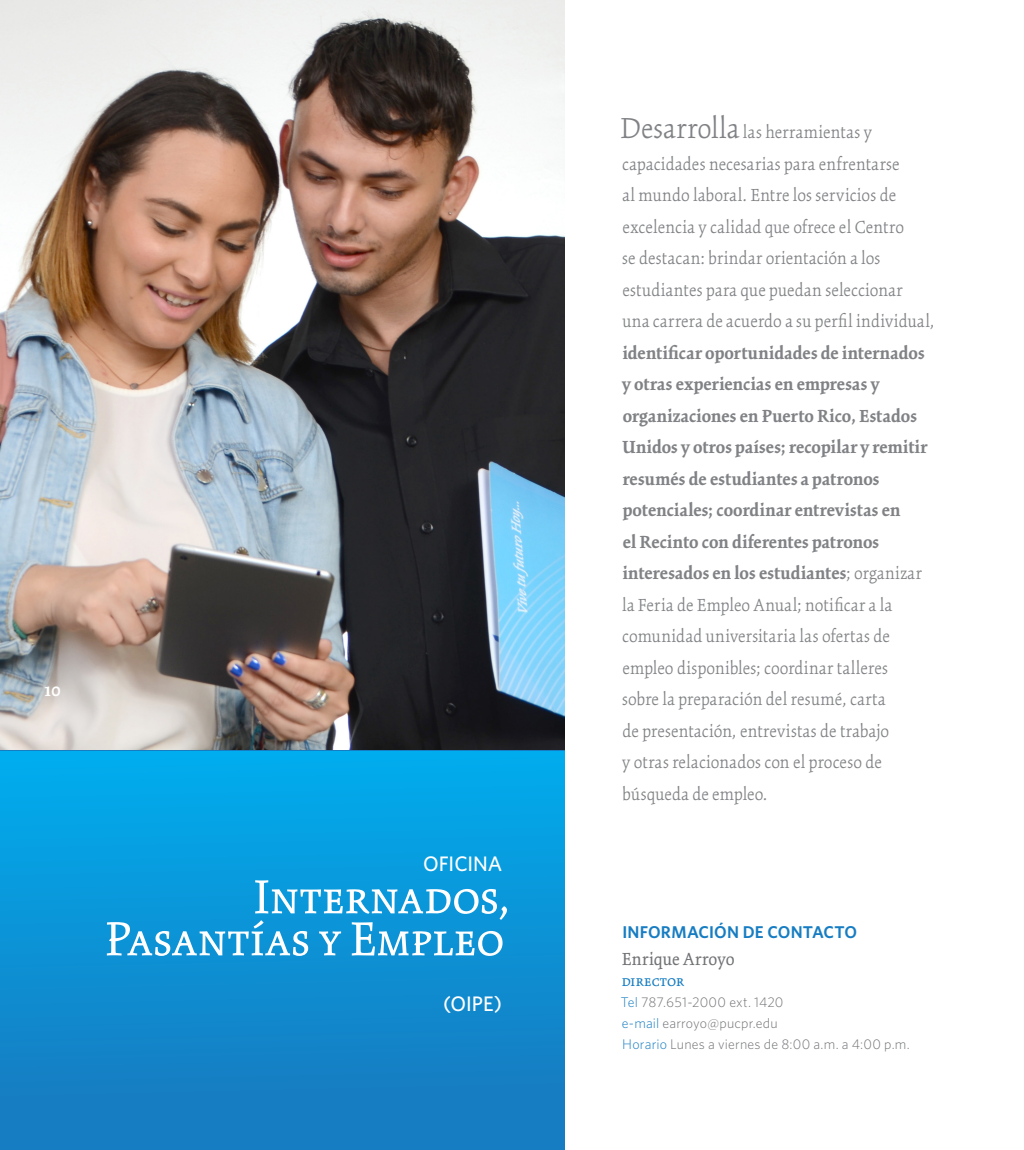
<style>
.page{position:relative;width:1024px;height:1150px;background:#fff}
.page>*{position:absolute;margin:0;border:0;box-sizing:border-box;transform-origin:0 0}
.t1{font:52.5px "Kinesis Pro 3";letter-spacing:.01em;color:#fff}
.t2{font:500 21px "Whitney";color:#fff}
.t3{font:600 21px "Kinesis Pro 3";color:#fff}
.t4{font:300 19.25px/31.5px "Kinesis Pro 3";letter-spacing:.015em;color:#808285}
.t5{font:19.25px "Kinesis Pro 3";color:#717275}
.t6{font:600 17.15px "Whitney";letter-spacing:.01em;color:#177dc2}
.t7{font:17.15px "Kinesis Pro 3";letter-spacing:.015em;color:#177dc2}
.t8{font:300 14px "Whitney";letter-spacing:.015em;color:#717275}
.s1{font-size:31.5px}
.s2{font-weight:700}
.s3{color:#177dc2}
</style>
<div class="page">
<img style="left:0;top:0;width:565px;height:751px">
<div style="left:0;top:751px;width:565px;height:399px;background:linear-gradient(to bottom,#00aced,#1977bd)"></div>
<p class="t3" style="left:45px;top:677px;width:18px">10</p>
<p class="t2" style="left:423px;top:851px;width:81px">OFICINA</p>
<p class="t1" style="left:253px;top:866px;width:259px">Internados,</p>
<p class="t1" style="left:105px;top:908px;width:401px">Pasantías y Empleo</p>
<p class="t2" style="left:443px;top:991px;width:60px">(OIPE)</p>
<p class="t4" style="left:620px;top:116px;width:315px"><span class="s1">Desarrolla</span> las herramientas y capacidades necesarias para enfrentarse<br>al mundo laboral. Entre los servicios de excelencia y calidad que ofrece el Centro<br>se destacan: brindar orientación a los estudiantes para que puedan seleccionar<br>una carrera de acuerdo a su perfil individual, <span class="s2">identificar oportunidades de internados y otras experiencias en empresas y organizaciones en Puerto Rico, Estados Unidos y otros países; recopilar y remitir resumés de estudiantes a patronos potenciales; coordinar entrevistas en<br>el Recinto con diferentes patronos interesados en los estudiantes</span>; organizar la Feria de Empleo Anual; notificar a la comunidad universitaria las ofertas de empleo disponibles; coordinar talleres<br>sobre la preparación del resumé, carta<br>de presentación, entrevistas de trabajo<br>y otras relacionados con el proceso de búsqueda de empleo.</p>
<p class="t6" style="left:622px;top:922px;width:236px">INFORMACIÓN DE CONTACTO</p>
<p class="t5" style="left:622px;top:947px;width:114px">Enrique Arroyo</p>
<p class="t7" style="left:622px;top:970px;width:64px">director</p>
<p class="t8" style="left:621px;top:993px;width:164px"><span class="s3">Tel</span> 787.651-2000 ext. 1420</p>
<p class="t8" style="left:622px;top:1014px;width:157px"><span class="s3">e-mail</span> earroyo@pucpr.edu</p>
<p class="t8" style="left:622px;top:1035px;width:289px"><span class="s3">Horario</span> Lunes a viernes de 8:00 a.m. a 4:00 p.m.</p>
</div>
